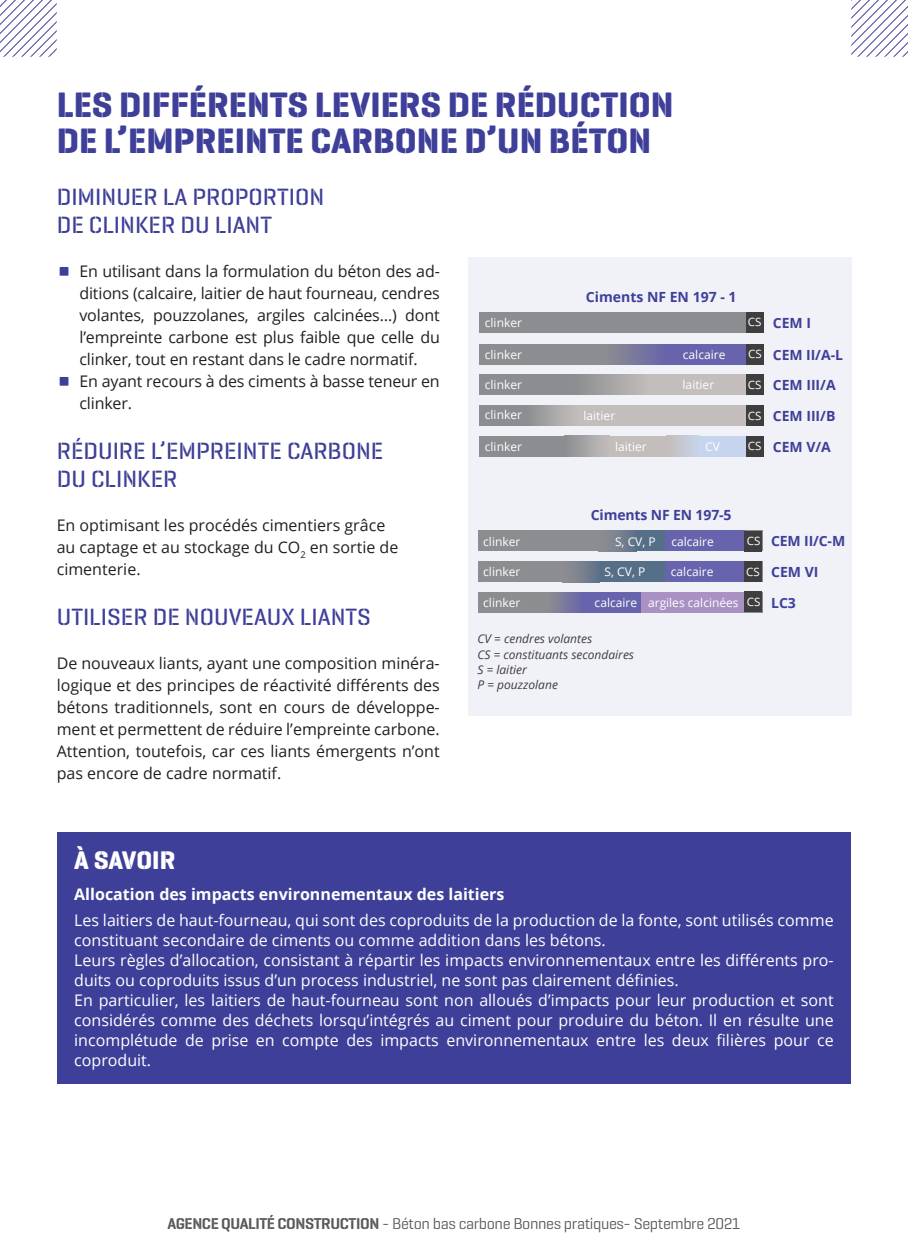
<style>
.page{position:relative;width:908px;height:1248px;background:#fff}
.page>*{position:absolute;margin:0;border:0;box-sizing:border-box;transform-origin:0 0}
.t1{font:700 36px/36px "Geogrotesque Stencil A";color:#3e3f99}
.t2{font:700 26px "Geogrotesque Stencil A";color:#fff}
.t3{font:500 24px/28px "Geogrotesque Stencil B";color:#3e3f99}
.t4{font:16px/22px "Open Sans";color:#231f20;text-align:justify}
.t5{font:16px/20px "Open Sans";color:#fff}
.t6{font:16px "Geogrotesque Stencil A";letter-spacing:-.025em;color:#57585a}
.t7{font:700 16px "Open Sans";color:#fff}
.t8{font:700 14px/30.6px "Open Sans";color:#3e3f99}
.t9{font:12px "Open Sans";color:#fff}
.t10{font:italic 12px/15.2px "Open Sans";color:#3e3e3f}
.t11{font:11.6px "Open Sans";color:#fff}
.s1{font-weight:600}
</style>
<div class="page">
<svg style="left:851px;top:0;width:56px;height:57px"></svg>
<svg style="left:0;top:0;width:57px;height:57px"></svg>
<div style="left:57px;top:832px;width:793px;height:251px;background:#3e3f99"></div>
<div style="left:468px;top:257px;width:382px;height:459px;background:#f1f1f8"></div>
<div style="left:479px;top:312px;width:284px;height:20px;background:#3e3e3f"></div>
<div style="left:479px;top:312px;width:266px;height:20px;background:#8b8d90"></div>
<div style="left:479px;top:344px;width:284px;height:20px;background:#3e3e3f"></div>
<div style="left:479px;top:344px;width:266px;height:20px;background:#8b8d90"></div>
<div style="left:479px;top:374px;width:284px;height:21px;background:#8b8d90"></div>
<div style="left:479px;top:405px;width:284px;height:21px;background:#8b8d90"></div>
<div style="left:479px;top:436px;width:284px;height:20px;background:#8b8d90"></div>
<div style="left:652px;top:374px;width:93px;height:21px;background:#c3bdbb"></div>
<svg style="left:666px;top:436px;width:33px;height:20px"></svg>
<div style="left:609px;top:436px;width:57px;height:20px;background:#c3bdbb"></div>
<div style="left:577px;top:405px;width:168px;height:21px;background:#c3bdbb"></div>
<div style="left:571px;top:374px;width:81px;height:21px;background:linear-gradient(to right,#898b8e,#c5bebc)"></div>
<div style="left:526px;top:405px;width:51px;height:21px;background:linear-gradient(to right,#8c8f91,#c3bdbc)"></div>
<div style="left:564px;top:436px;width:45px;height:20px;background:linear-gradient(to right,#8b8e90,#c3bebc)"></div>
<div style="left:699px;top:436px;width:46px;height:20px;background:#c6d5ed"></div>
<div style="left:605px;top:344px;width:72px;height:20px;background:linear-gradient(to right,#8a8c8f,#645fae)"></div>
<div style="left:677px;top:344px;width:68px;height:20px;background:#6763ac"></div>
<div style="left:745px;top:374px;width:18px;height:21px;background:#3e3e3f"></div>
<div style="left:745px;top:405px;width:18px;height:21px;background:#3e3e3f"></div>
<div style="left:745px;top:436px;width:18px;height:20px;background:#3e3e3f"></div>
<div style="left:477px;top:530px;width:285px;height:21px;background:#8b8d90"></div>
<div style="left:477px;top:561px;width:285px;height:21px;background:#8b8d90"></div>
<div style="left:477px;top:591px;width:285px;height:21px;background:#8b8d90"></div>
<div style="left:636px;top:530px;width:29px;height:21px;background:#566f88"></div>
<div style="left:598px;top:561px;width:67px;height:21px;background:#566f88"></div>
<div style="left:665px;top:530px;width:79px;height:21px;background:#6763ac"></div>
<div style="left:640px;top:591px;width:104px;height:21px;background:#a991c4"></div>
<div style="left:598px;top:530px;width:38px;height:21px;background:linear-gradient(to right,#919092,#64748b)"></div>
<div style="left:561px;top:561px;width:38px;height:21px;background:linear-gradient(to right,#919192,#64748b)"></div>
<div style="left:548px;top:591px;width:40px;height:21px;background:linear-gradient(to right,#8b8d8f,#6460ad)"></div>
<div style="left:665px;top:561px;width:79px;height:21px;background:#6763ac"></div>
<div style="left:588px;top:591px;width:52px;height:21px;background:#6763ac"></div>
<div style="left:744px;top:530px;width:18px;height:21px;background:#3e3e3f"></div>
<div style="left:744px;top:561px;width:18px;height:21px;background:#3e3e3f"></div>
<div style="left:744px;top:591px;width:18px;height:21px;background:#3e3e3f"></div>
<h1 class="t1" style="left:57px;top:87px;width:618px">LES DIFFÉRENTS LEVIERS DE RÉDUCTION<br>DE L’EMPREINTE CARBONE D’UN BÉTON</h1>
<h3 class="t3" style="left:57px;top:182px;width:269px">DIMINUER LA PROPORTION<br>DE CLINKER DU LIANT</h3>
<h1 class="t1" style="left:57px;top:252px;width:16px">Δ</h1>
<p class="t4" style="left:79px;top:259px;width:362px">En utilisant dans la formulation du béton des ad&shy;ditions (calcaire, laitier de haut fourneau, cendres volantes, pouzzolanes, argiles calcinées…) dont l’empreinte carbone est plus faible que celle du clinker, tout en restant dans le cadre normatif.</p>
<h1 class="t1" style="left:57px;top:362px;width:16px">Δ</h1>
<p class="t4" style="left:79px;top:369px;width:361px">En ayant recours à des ciments à basse teneur en clinker.</p>
<h3 class="t3" style="left:57px;top:436px;width:328px">RÉDUIRE L’EMPREINTE CARBONE<br>DU CLINKER</h3>
<p class="t4" style="left:57px;top:513px;width:343px;text-align:left">En optimisant les procédés cimentiers grâce au captage et au stockage du CO<sub>2</sub> en sortie de cimenterie.</p>
<h3 class="t3" style="left:57px;top:602px;width:315px">UTILISER DE NOUVEAUX LIANTS</h3>
<p class="t4" style="left:57px;top:651px;width:384px">De nouveaux liants, ayant une composition minéra&shy;logique et des principes de réactivité différents des bétons traditionnels, sont en cours de développe&shy;ment et permettent de réduire l’empreinte carbone.<br>Attention, toutefois, car ces liants émergents n’ont pas encore de cadre normatif.</p>
<p class="t8" style="left:585px;top:281px;width:152px">Ciments NF EN 197 - 1</p>
<p class="t9" style="left:484px;top:314px;width:39px">clinker</p>
<p class="t9" style="left:484px;top:346px;width:39px">clinker</p>
<p class="t9" style="left:484px;top:376px;width:39px">clinker</p>
<p class="t9" style="left:484px;top:407px;width:39px">clinker</p>
<p class="t9" style="left:484px;top:438px;width:39px">clinker</p>
<p class="t9" style="left:682px;top:346px;width:44px">calcaire</p>
<p class="t9" style="left:682px;top:376px;width:33px">laitier</p>
<p class="t9" style="left:583px;top:407px;width:33px">laitier</p>
<p class="t9" style="left:615px;top:438px;width:33px">laitier</p>
<p class="t9" style="left:705px;top:438px;width:16px">CV</p>
<p class="t8" style="left:590px;top:499px;width:142px">Ciments NF EN 197-5</p>
<p class="t9" style="left:483px;top:533px;width:39px">clinker</p>
<p class="t9" style="left:614px;top:533px;width:42px">S, CV, P</p>
<p class="t9" style="left:671px;top:533px;width:44px">calcaire</p>
<p class="t9" style="left:483px;top:563px;width:39px">clinker</p>
<p class="t9" style="left:483px;top:594px;width:39px">clinker</p>
<p class="t9" style="left:670px;top:563px;width:44px">calcaire</p>
<p class="t9" style="left:594px;top:594px;width:145px">calcaire argiles calcinées</p>
<p class="t9" style="left:604px;top:563px;width:42px">S, CV, P</p>
<p class="t10" style="left:477px;top:631px;width:158px">CV = cendres volantes<br>CS = constituants secondaires<br>S = laitier<br>P = pouzzolane</p>
<p class="t11" style="left:747px;top:314px;width:15px">CS</p>
<p class="t11" style="left:747px;top:346px;width:15px">CS</p>
<p class="t11" style="left:747px;top:377px;width:15px">CS</p>
<p class="t11" style="left:747px;top:407px;width:15px">CS</p>
<p class="t11" style="left:747px;top:437px;width:15px">CS</p>
<p class="t11" style="left:746px;top:533px;width:15px">CS</p>
<p class="t11" style="left:745px;top:563px;width:15px">CS</p>
<p class="t11" style="left:746px;top:594px;width:15px">CS</p>
<p class="t8" style="left:772px;top:307px;width:40px">CEM I</p>
<p class="t8" style="left:772px;top:339px;width:72px">CEM II/A-L<br>CEM III/A<br>CEM III/B<br>CEM V/A</p>
<p class="t8" style="left:770px;top:525px;width:76px">CEM II/C-M</p>
<p class="t8" style="left:770px;top:556px;width:49px">CEM VI</p>
<p class="t8" style="left:770px;top:587px;width:26px">LC3</p>
<h2 class="t2" style="left:74px;top:843px;width:103px">À SAVOIR</h2>
<p class="t7" style="left:74px;top:882px;width:431px">Allocation des impacts environnementaux des laitiers</p>
<p class="t5" style="left:74px;top:909px;width:760px">Les laitiers de haut-fourneau, qui sont des coproduits de la production de la fonte, sont utilisés comme constituant secondaire de ciments ou comme addition dans les bétons.<br>Leurs règles d’allocation, consistant à répartir les impacts environnementaux entre les différents pro&shy;duits ou coproduits issus d’un process industriel, ne sont pas clairement définies.<br>En particulier, les laitiers de haut-fourneau sont non alloués d’impacts pour leur production et sont considérés comme des déchets lorsqu’intégrés au ciment pour produire du béton. Il en résulte une incomplétude de prise en compte des impacts environnementaux entre les deux filières pour ce coproduit.</p>
<p class="t6" style="left:167px;top:1213px;width:574px"><span class="s1">AGENCE QUALITÉ CONSTRUCTION</span> - Béton bas carbone Bonnes pratiques- Septembre 2021</p>
</div>
